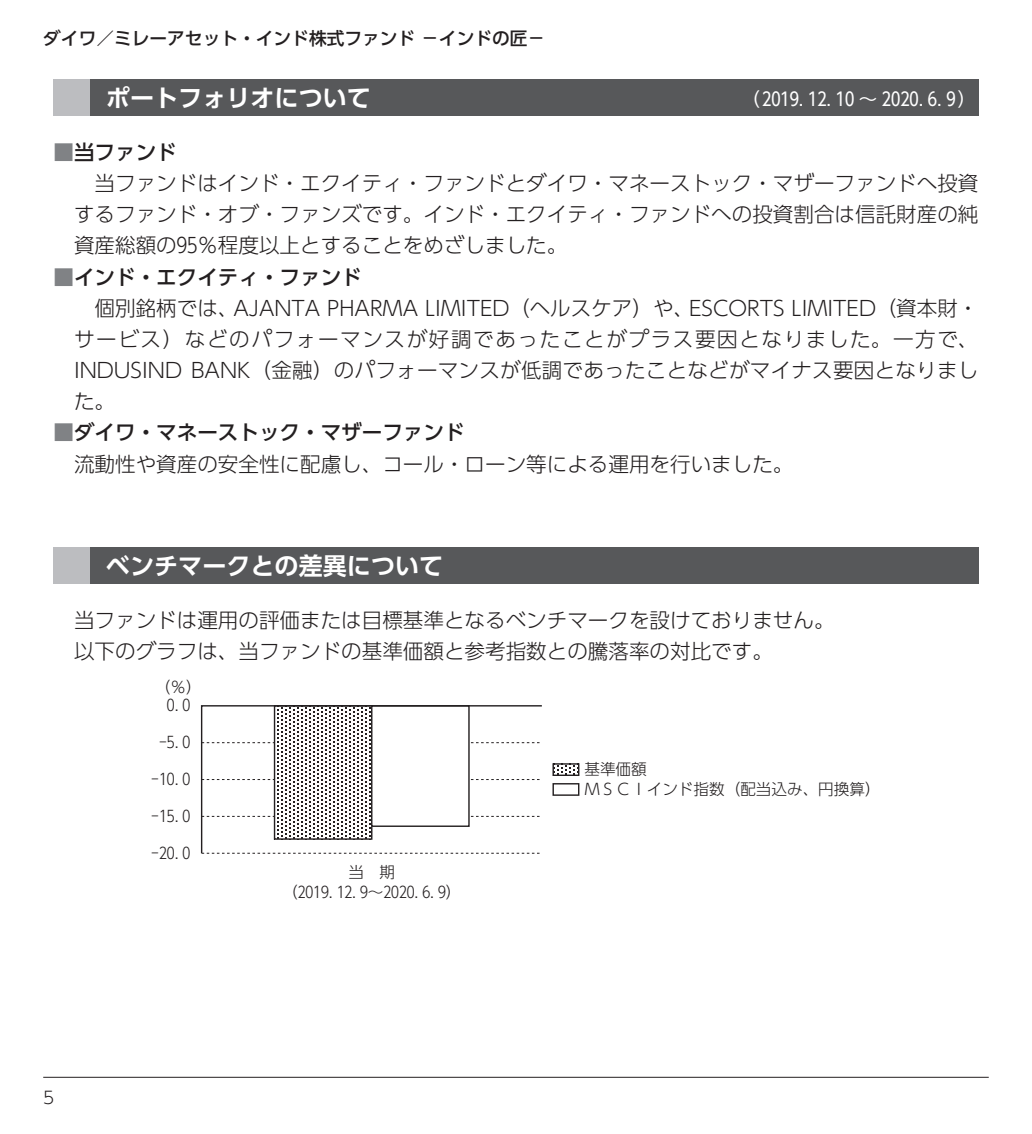
<style>
.page{position:relative;width:1032px;height:1134px;background:#fff}
.page>*{position:absolute;margin:0;border:0;box-sizing:border-box;transform-origin:0 0}
.t1{font:700 24px "UD Shin Go Pro De";color:#fff}
.t2{font:300 20.6px/31.2px "UD Shin Go Pro";color:#231f20}
.t3{font:300 20.6px "UD Shin Go Pro";letter-spacing:.08em;color:#231f20}
.t4{font:500 20.6px "UD Shin Go Pro";color:#231f20}
.t5{font:18.4px "UD Shin Go Pro";color:#fff}
.t6{font:500 17.8px "UD Shin Go Pro";color:#231f20}
.t7{font:300 17px "UD Shin Go Pro";color:#231f20}
.t8{font:300 15.6px/19.8px "UD Shin Go Pro";color:#231f20;text-align:center}
.s1{color:#808285}
.s2{font-weight:500;color:#808285}
.s3{font-weight:500}
</style>
<div class="page">
<hr style="left:43px;top:1077px;width:946px;height:1px;background:#231f20">
<svg style="left:200px;top:705px;width:342px;height:149px"></svg>
<svg style="left:554px;top:765px;width:21px;height:9px"></svg>
<div style="left:552px;top:763px;width:27px;height:13px;border:1px solid #231f20"></div>
<div style="left:552px;top:783px;width:27px;height:13px;border:1px solid #231f20"></div>
<div style="left:54px;top:547px;width:924px;height:37px;background:#57585a"></div>
<div style="left:54px;top:547px;width:36px;height:37px;background:#bcbdc0"></div>
<div style="left:54px;top:79px;width:924px;height:37px;background:#57585a"></div>
<div style="left:54px;top:79px;width:36px;height:37px;background:#bcbdc0"></div>
<p class="t6" style="left:43px;top:24px;width:503px">ダイワ／ミレーアセット・インド株式ファンド －インドの匠－</p>
<p class="t1" style="left:106px;top:78px;width:267px">ポートフォリオについて</p>
<p class="t5" style="left:741px;top:84px;width:236px">（2019. 12. 10 ～ 2020. 6. 9）</p>
<p class="t4" style="left:54px;top:135px;width:125px"><span class="s1">■</span>当ファンド</p>
<p class="t2" style="left:95px;top:167px;width:885px">当ファンドはインド・エクイティ・ファンドとダイワ・マネーストック・マザーファンドへ投資</p>
<p class="t2" style="left:74px;top:198px;width:906px">するファンド・オブ・ファンズです。インド・エクイティ・ファンドへの投資割合は信託財産の純</p>
<p class="t2" style="left:74px;top:229px;width:495px">資産総額の95％程度以上とすることをめざしました。</p>
<p class="t4" style="left:54px;top:260px;width:310px"><span class="s1">■</span>インド・エクイティ・ファンド</p>
<p class="t2" style="left:95px;top:292px;width:885px">個別銘柄では、AJANTA PHARMA LIMITED（ヘルスケア）や、ESCORTS LIMITED（資本財・</p>
<p class="t3" style="left:74px;top:322px;width:906px">サービス）などのパフォーマンスが好調であったことがプラス要因となりました。一方で、</p>
<p class="t2" style="left:74px;top:354px;width:906px">INDUSIND BANK（金融）のパフォーマンスが低調であったことなどがマイナス要因となりまし</p>
<p class="t2" style="left:74px;top:385px;width:43px">た。</p>
<p class="t2" style="left:74px;top:416px;width:721px;text-indent:-21px"><span class="s2">■</span><span class="s3">ダイワ・マネーストック・マザーファンド<br></span>流動性や資産の安全性に配慮し、コール・ローン等による運用を行いました。</p>
<p class="t1" style="left:106px;top:546px;width:339px">ベンチマークとの差異について</p>
<p class="t2" style="left:74px;top:603px;width:762px">当ファンドは運用の評価または目標基準となるベンチマークを設けておりません。以下のグラフは、当ファンドの基準価額と参考指数との騰落率の対比です。</p>
<p class="t8" style="left:155px;top:676px;width:48px">（％）</p>
<p class="t8" style="left:167px;top:695px;width:25px">0. 0</p>
<p class="t8" style="left:159px;top:732px;width:33px">-5. 0</p>
<p class="t8" style="left:151px;top:769px;width:40px">-10. 0</p>
<p class="t8" style="left:151px;top:805px;width:40px">-15. 0</p>
<p class="t8" style="left:151px;top:842px;width:40px">-20. 0</p>
<p class="t8" style="left:282px;top:862px;width:181px">当　期<br>（2019. 12. 9～2020. 6. 9）</p>
<p class="t8" style="left:584px;top:759px;width:298px;text-align:left">基準価額<br>ＭＳＣＩインド指数（配当込み、円換算）</p>
<p class="t7" style="left:43px;top:1083px;width:13px">5</p>
</div>
